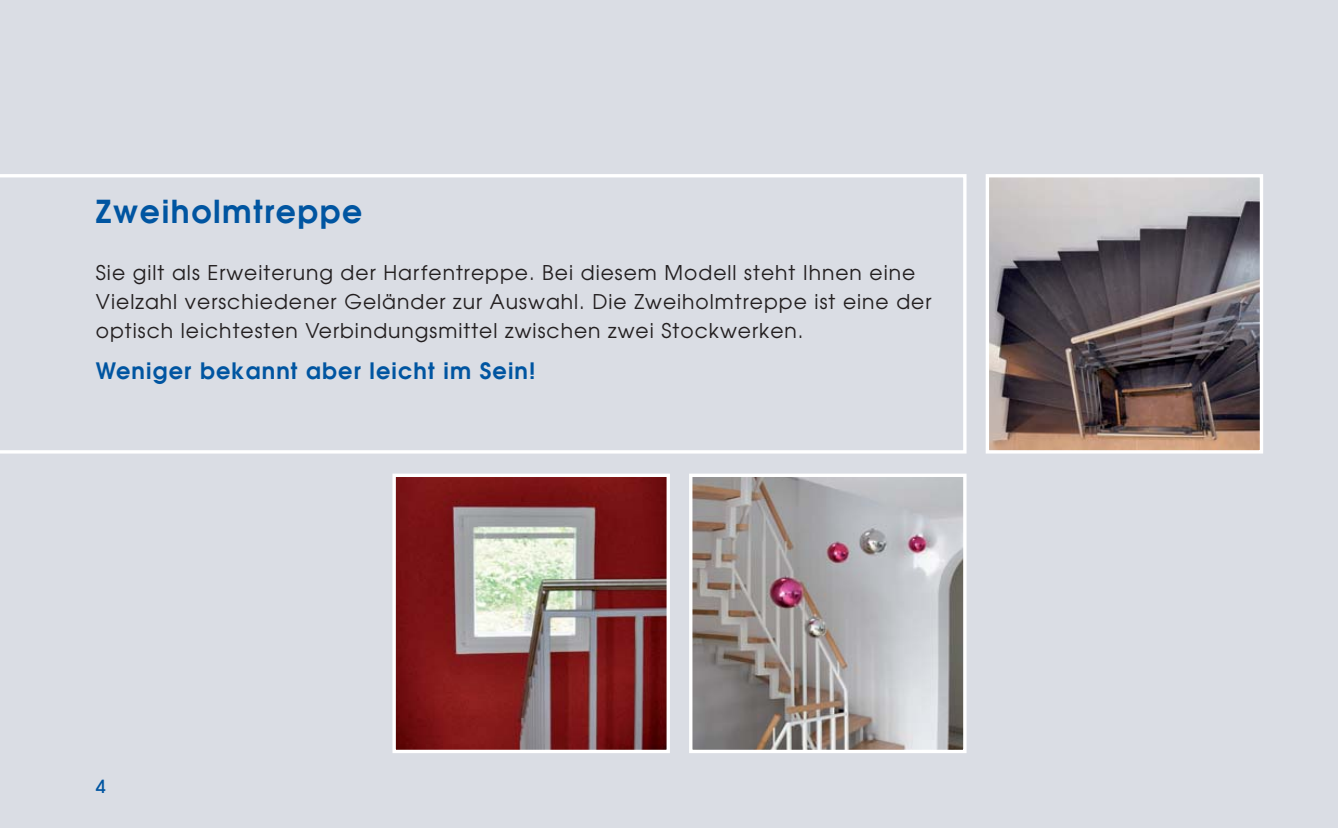
<style>
.page{position:relative;width:1338px;height:828px;background:#dadde4}
.page>*{position:absolute;margin:0;border:0;box-sizing:border-box;transform-origin:0 0}
.t1{font:600 31.5px "Avant Garde";letter-spacing:.05em;color:#0055a1}
.t2{font:600 22.5px "Avant Garde";letter-spacing:.05em;color:#0055a1}
.t3{font:20.25px/29.2px "Avant Garde";letter-spacing:.05em;color:#231f20}
.t4{font:500 18px "Avant Garde";color:#0055a1}
</style>
<div class="page">
<img style="left:396px;top:477px;width:270px;height:272px">
<div style="left:392px;top:473px;width:278px;height:280px;border:3px solid #fff"></div>
<img style="left:693px;top:477px;width:269px;height:272px">
<div style="left:689px;top:473px;width:277px;height:280px;border:3px solid #fff"></div>
<svg style="left:0;top:174px;width:966px;height:279px"></svg>
<img style="left:990px;top:178px;width:269px;height:271px">
<div style="left:986px;top:174px;width:277px;height:279px;border:3px solid #fff"></div>
<h1 class="t1" style="left:96px;top:199px;width:268px">Zweiholmtreppe</h1>
<p class="t3" style="left:96px;top:259px;width:837px">Sie gilt als Erweiterung der Harfentreppe. Bei diesem Modell steht Ihnen eine<br>Vielzahl verschiedener Geländer zur Auswahl. Die Zweiholmtreppe ist eine der optisch leichtesten Verbindungsmittel zwischen zwei Stockwerken.</p>
<p class="t2" style="left:96px;top:362px;width:441px">Weniger bekannt aber leicht im Sein!</p>
<p class="t4" style="left:96px;top:779px;width:11px">4</p>
</div>
